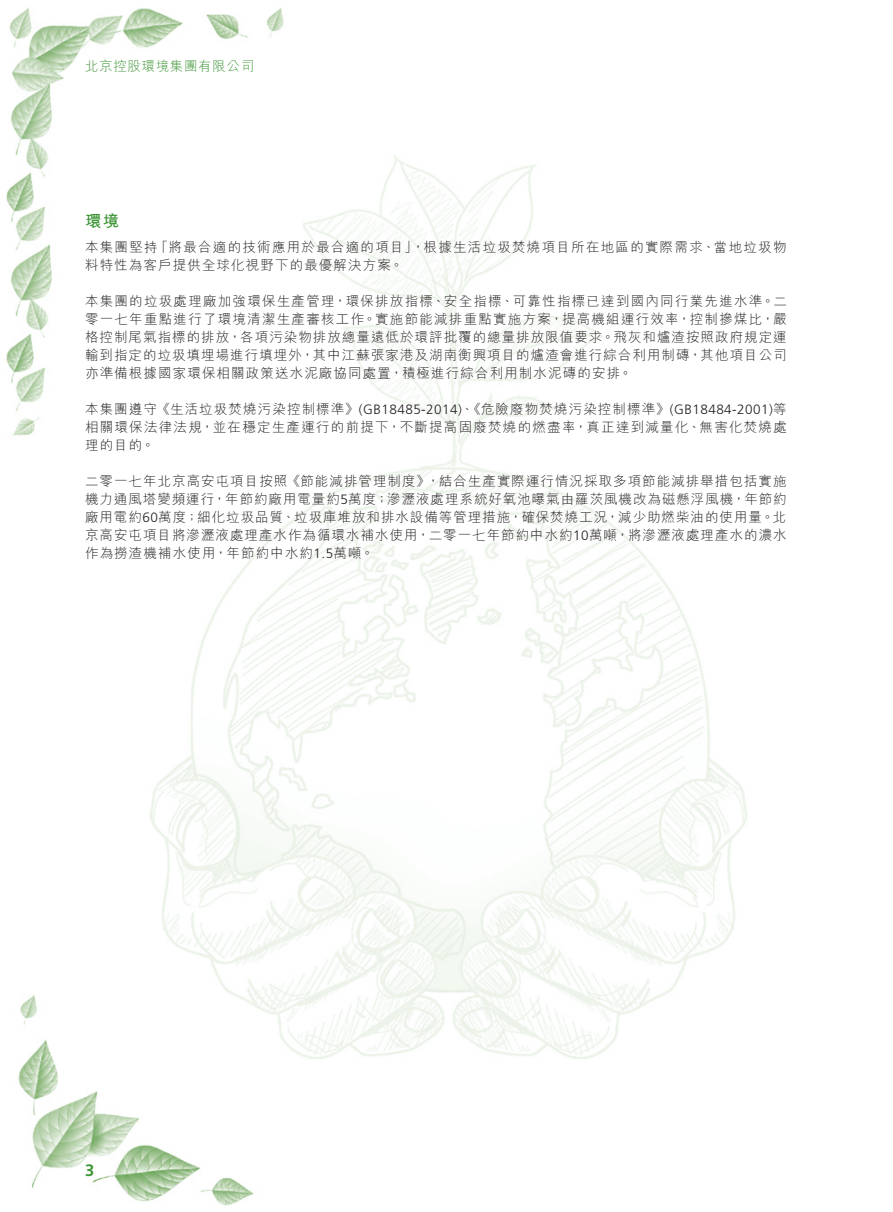
<style>
.page{position:relative;width:893px;height:1212px;background:#fff}
.page>*{position:absolute;margin:0;border:0;box-sizing:border-box;transform-origin:0 0}
.Heading_1{font:700 16.5px "M Hei HK";color:#3f9537}
.t1{font:700 16.5px "Frutiger LT Std";color:#3f9537}
.Body_Text{font:300 13.5px/18px "M Hei HK";letter-spacing:.075em;color:#231f20}
.Body_Text-2{font:300 13.5px "M Hei HK";letter-spacing:.095em;color:#231f20}
.t2{font:300 13.5px "M Hei HK";letter-spacing:.05em;color:#3f9537}
.s1{font-family:"Frutiger LT Std"}
</style>
<div class="page">
<img style="left:6px;top:8px;width:741px;height:1198px">
<p class="t2" style="left:85px;top:59px;width:171px">北京控股環境集團有限公司</p>
<p class="Heading_1" style="left:85px;top:209px;width:36px">環境</p>
<p class="Body_Text-2" style="left:155px;top:240px;width:633px">「將最合適的技術應用於最合適的項目，」根據生活垃圾焚燒項目所在地區的實際需求、當地垃圾物</p>
<p class="Body_Text" style="left:85px;top:238px;width:320px">本集團堅持<br>料特性為客戶提供全球化視野下的最優解決方案。</p>
<p class="Body_Text" style="left:85px;top:292px;width:703px;text-align:justify">本集團的垃圾處理廠加強環保生產管理，環保排放指標、安全指標、可靠性指標已達到國內同行業先進水準。二零一七年重點進行了環境清潔生產審核工作。實施節能減排重點實施方案，提高機組運行效率，控制摻煤比，嚴格控制尾氣指標的排放，各項污染物排放總量遠低於環評批覆的總量排放限值要求。飛灰和爐渣按照政府規定運輸到指定的垃圾填埋場進行填埋外，其中江蘇張家港及湖南衡興項目的爐渣會進行綜合利用制磚，其他項目公司亦準備根據國家環保相關政策送水泥廠協同處置，積極進行綜合利用制水泥磚的安排。</p>
<p class="Body_Text" style="left:85px;top:400px;width:703px;text-align:justify">本集團遵守《生活垃圾焚燒污染控制標準》<span class="s1">(GB18485-2014)</span>、《危險廢物焚燒污染控制標準》<span class="s1">(GB18484-2001</span> 等<span class="s1">)</span>相關環保法律法規，並在穩定生產運行的前提下，不斷提高固廢焚燒的燃盡率，真正達到減量化、無害化焚燒處理的目的。</p>
<p class="Body_Text" style="left:427px;top:472px;width:361px">，結合生產實際運行情況採取多項節能減排舉措包括實施</p>
<p class="Body_Text" style="left:85px;top:472px;width:703px">二零一七年北京高安屯項目按照《節能減排管理制度》<br>機力通風塔變頻運行，年節約廠用電量約<span class="s1">5</span>萬度；滲瀝液處理系統好氧池曝氣由羅茨風機改為磁懸浮風機，年節約廠用電約<span class="s1">60</span>萬度；細化垃圾品質、垃圾庫堆放和排水設備等管理措施，確保焚燒工況，減少助燃柴油的使用量。北京高安屯項目將滲瀝液處理產水作為循環水補水使用，二零一七年節約中水約<span class="s1">10</span>萬噸，將滲瀝液處理產水的濃水作為撈渣機補水使用，年節約中水約<span class="s1">1.5</span>萬噸。</p>
<p class="t1" style="left:85px;top:1160px;width:11px">3</p>
</div>
